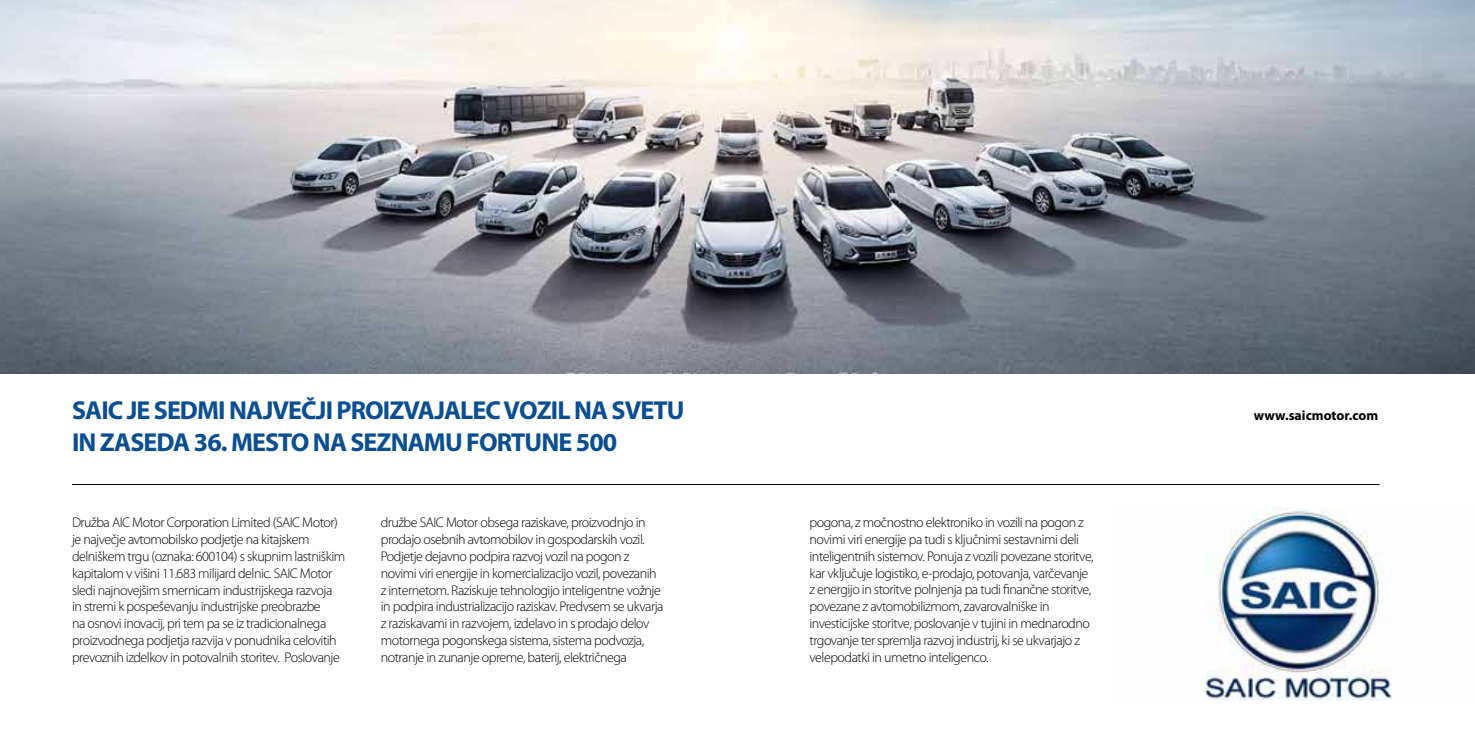
<style>
.page{position:relative;width:1475px;height:738px;background:#fff}
.page>*{position:absolute;margin:0;border:0;box-sizing:border-box;transform-origin:0 0}
.t1{font:700 26px/31.2px "Myriad Pro";letter-spacing:-.035em;color:#094e8f}
.t2{font:300 14px/16.8px "Myriad Pro";letter-spacing:-.035em;color:#000}
.t3{font:700 13.8px "Myriad Pro";color:#000}
</style>
<div class="page">
<img style="left:1204px;top:507px;width:188px;height:193px">
<hr style="left:72px;top:484px;width:1307px;height:1px;background:#000">
<img style="left:0;top:0;width:1474px;height:373px">
<h1 class="t1" style="left:72px;top:394px;width:614px">SAIC JE SEDMI NAJVEČJI PROIZVAJALEC VOZIL NA SVETU<br>IN ZASEDA 36. MESTO NA SEZNAMU FORTUNE 500</h1>
<p class="t2" style="left:72px;top:513px;width:275px">Družba AIC Motor Corporation Limited (SAIC Motor) je največje avtomobilsko podjetje na kitajskem delniškem trgu (oznaka: 600104) s skupnim lastniškim kapitalom v višini 11.683 milijard delnic. SAIC Motor sledi najnovejšim smernicam industrijskega razvoja in stremi k pospeševanju industrijske preobrazbe<br>na osnovi inovacij, pri tem pa se iz tradicionalnega proizvodnega podjetja razvija v ponudnika celovitih prevoznih izdelkov in potovalnih storitev. Poslovanje</p>
<p class="t2" style="left:381px;top:513px;width:284px">družbe SAIC Motor obsega raziskave, proizvodnjo in prodajo osebnih avtomobilov in gospodarskih vozil.<br>Podjetje dejavno podpira razvoj vozil na pogon z novimi viri energije in komercializacijo vozil, povezanih z internetom. Raziskuje tehnologijo inteligentne vožnje in podpira industrializacijo raziskav. Predvsem se ukvarja z raziskavami in razvojem, izdelavo in s prodajo delov motornega pogonskega sistema, sistema podvozja, notranje in zunanje opreme, baterij, električnega</p>
<p class="t2" style="left:809px;top:513px;width:285px">pogona, z močnostno elektroniko in vozili na pogon z novimi viri energije pa tudi s ključnimi sestavnimi deli inteligentnih sistemov. Ponuja z vozili povezane storitve, kar vključuje logistiko, e-prodajo, potovanja, varčevanje z energijo in storitve polnjenja pa tudi finančne storitve, povezane z avtomobilizmom, zavarovalniške in investicijske storitve, poslovanje v tujini in mednarodno trgovanje ter spremlja razvoj industrij, ki se ukvarjajo z velepodatki in umetno inteligenco.</p>
<p class="t3" style="left:1253px;top:405px;width:126px">www.saicmotor.com</p>
</div>
